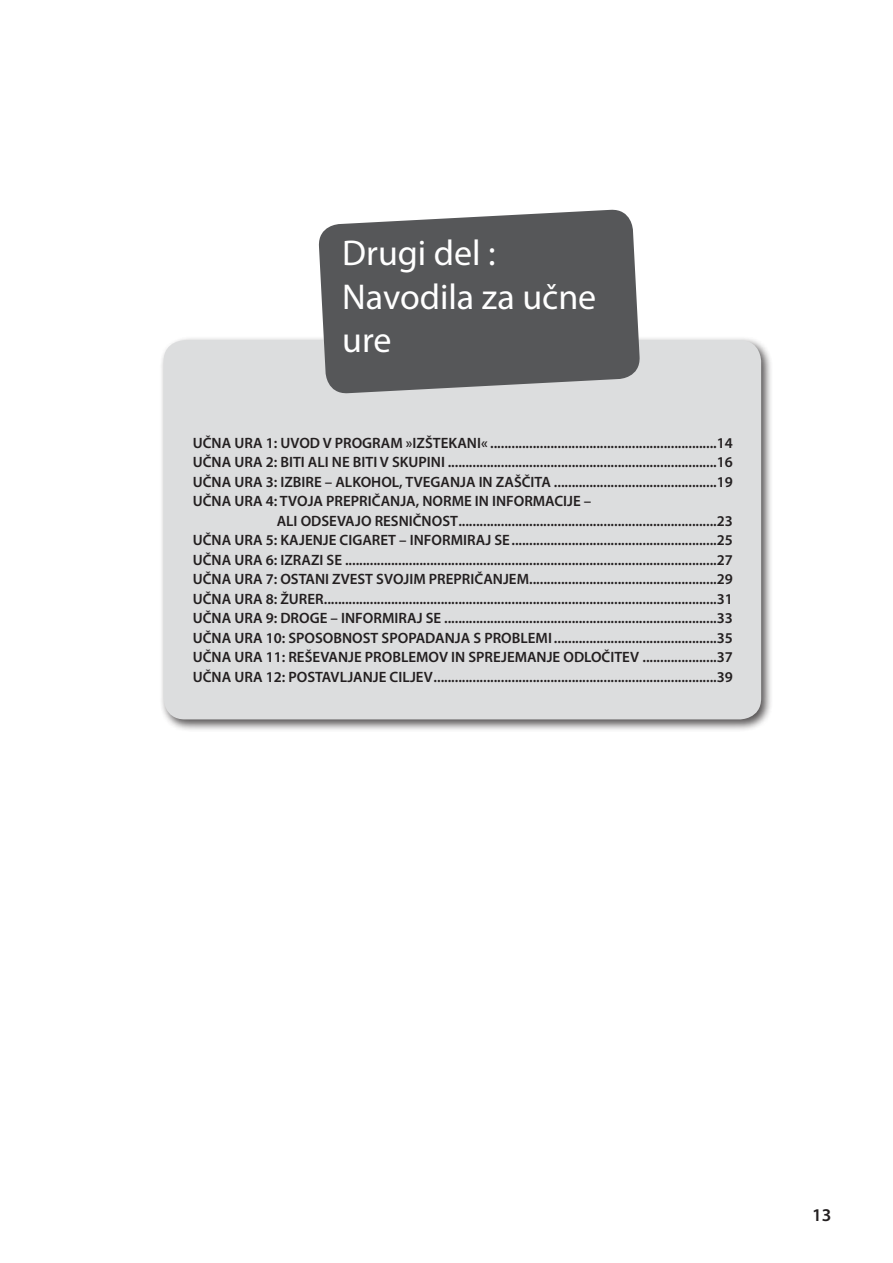
<style>
.page{position:relative;width:893px;height:1263px;background:#fff}
.page>*{position:absolute;margin:0;border:0;box-sizing:border-box;transform-origin:0 0}
.t1{font:36px/43.2px "Myriad Pro";color:#fff}
.t2{font:600 18px "Myriad Pro";color:#231f20}
.t3{font:600 15px "Myriad Pro";color:#231f20}
</style>
<div class="page">
<div style="left:160px;top:336px;width:614px;height:396px;background:#231f20;opacity:.75"></div>
<div style="left:164px;top:340px;width:597px;height:379px;background:#dcddde;border-radius:21px"></div>
<svg style="left:318px;top:209px;width:323px;height:185px;background:#67686a"></svg>
<h1 class="t1" style="left:342px;top:231px;width:256px">Drugi del :<br>Navodila za učne ure</h1>
<p class="t3" style="left:193px;top:433px;width:541px">UČNA URA 1: UVOD V PROGRAM »IZŠTEKANI« ................................................................14</p>
<p class="t3" style="left:193px;top:453px;width:542px">UČNA URA 2: BITI ALI NE BITI V SKUPINI ............................................................................16</p>
<p class="t3" style="left:193px;top:472px;width:542px">UČNA URA 3: IZBIRE – ALKOHOL, TVEGANJA IN ZAŠČITA ..............................................19</p>
<p class="t3" style="left:193px;top:492px;width:400px">UČNA URA 4: TVOJA PREPRIČANJA, NORME IN INFORMACIJE –</p>
<p class="t3" style="left:277px;top:511px;width:458px">ALI ODSEVAJO RESNIČNOST.........................................................................23</p>
<p class="t3" style="left:193px;top:531px;width:542px">UČNA URA 5: KAJENJE CIGARET – INFORMIRAJ SE..........................................................25</p>
<p class="t3" style="left:193px;top:550px;width:542px">UČNA URA 6: IZRAZI SE .........................................................................................................27</p>
<p class="t3" style="left:193px;top:570px;width:542px">UČNA URA 7: OSTANI ZVEST SVOJIM PREPRIČANJEM.....................................................29</p>
<p class="t3" style="left:193px;top:589px;width:542px">UČNA URA 8: ŽURER...............................................................................................................31</p>
<p class="t3" style="left:193px;top:609px;width:542px">UČNA URA 9: DROGE – INFORMIRAJ SE .............................................................................33</p>
<p class="t3" style="left:193px;top:628px;width:542px">UČNA URA 10: SPOSOBNOST SPOPADANJA S PROBLEMI ..............................................35</p>
<p class="t3" style="left:193px;top:648px;width:542px">UČNA URA 11: REŠEVANJE PROBLEMOV IN SPREJEMANJE ODLOČITEV .....................37</p>
<p class="t3" style="left:193px;top:667px;width:542px">UČNA URA 12: POSTAVLJANJE CILJEV................................................................................39</p>
<p class="t2" style="left:812px;top:1204px;width:21px">13</p>
</div>
